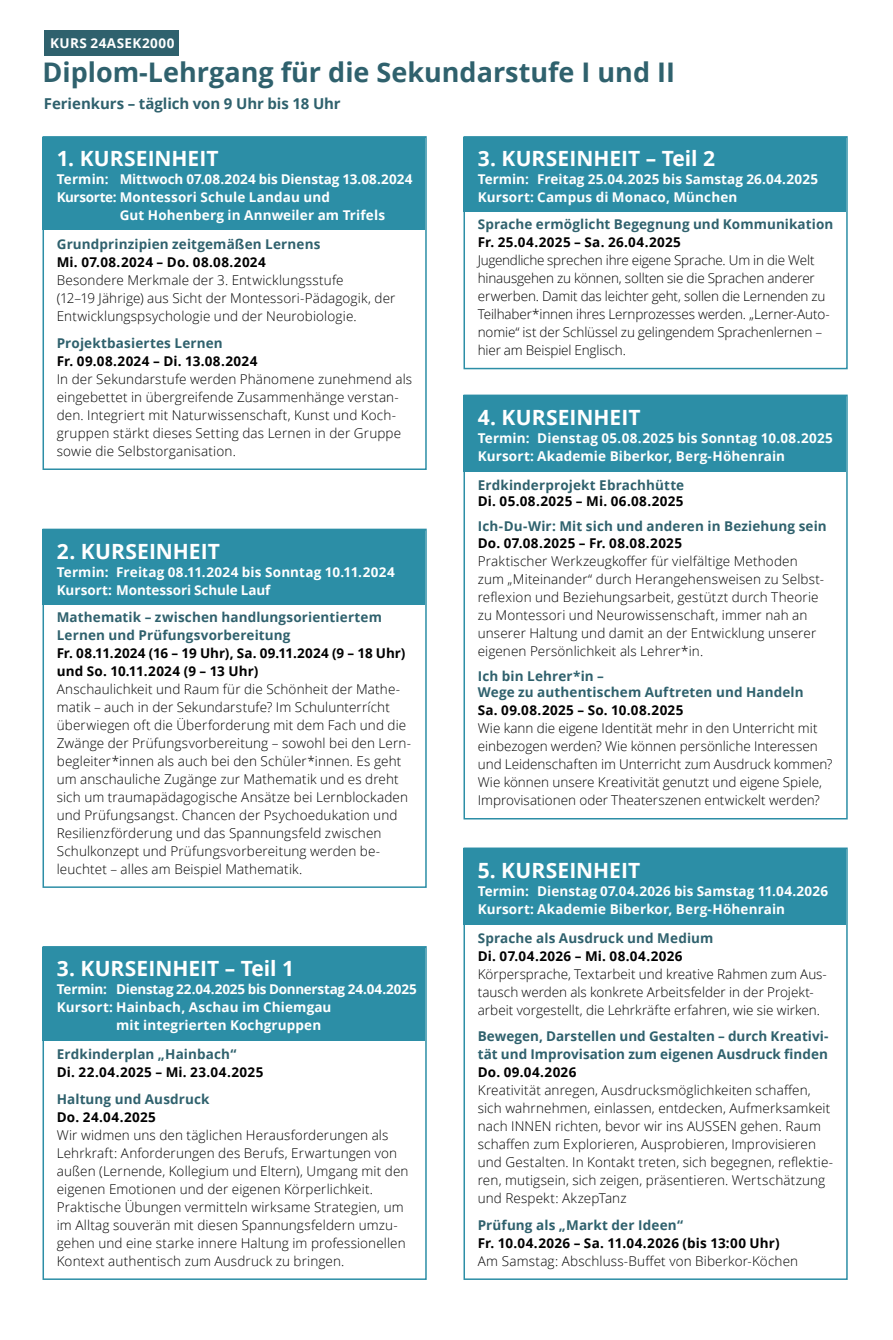
<style>
.page{position:relative;width:893px;height:1340px;background:#fff}
.page>*{position:absolute;margin:0;border:0;box-sizing:border-box;transform-origin:0 0}
.t1{font:700 27px "Open Sans";color:#2f616d}
.t2{font:700 21px "Open Sans";letter-spacing:.005em;color:#fff}
.t3{font:700 15px "Open Sans";letter-spacing:-.005em;color:#2f616d}
.t4{font:300 13.5px/18px "Open Sans";letter-spacing:.01em;color:#000}
.t5{font:700 13.5px/18px "Open Sans";letter-spacing:.01em;color:#fff}
.t6{font:700 13.5px/18px "Open Sans";letter-spacing:.01em;color:#2f616d}
.t7{font:700 13.5px "Open Sans";letter-spacing:.025em;color:#000}
.t8{font:300 13.5px/18px "Open Sans";letter-spacing:-.01em;color:#000}
.t9{font:700 13.5px/18px "Open Sans";letter-spacing:.005em;color:#000}
.t10{font:700 13.5px "Open Sans";letter-spacing:-.015em;color:#fff}
.t11{font:700 13.5px "Open Sans";letter-spacing:.04em;color:#fff}
</style>
<div class="page">
<div style="left:45px;top:30px;width:134px;height:25px;background:#2f616d"></div>
<div style="left:43px;top:137px;width:382px;height:93px;background:#2c8ea6"></div>
<div style="left:463px;top:137px;width:383px;height:75px;background:#2c8ea6"></div>
<div style="left:463px;top:395px;width:383px;height:77px;background:#2c8ea6"></div>
<div style="left:463px;top:848px;width:383px;height:77px;background:#2c8ea6"></div>
<div style="left:43px;top:528px;width:382px;height:76px;background:#2c8ea6"></div>
<div style="left:43px;top:136px;width:384px;height:334px;border:2px solid #2c8ea6"></div>
<div style="left:463px;top:136px;width:385px;height:233px;border:2px solid #2c8ea6"></div>
<div style="left:463px;top:394px;width:385px;height:425px;border:2px solid #2c8ea6"></div>
<div style="left:463px;top:847px;width:385px;height:432px;border:2px solid #2c8ea6"></div>
<div style="left:43px;top:528px;width:384px;height:359px;border:2px solid #2c8ea6"></div>
<div style="left:43px;top:946px;width:382px;height:94px;background:#2c8ea6"></div>
<div style="left:43px;top:946px;width:384px;height:333px;border:2px solid #2c8ea6"></div>
<p class="t11" style="left:50px;top:33px;width:126px">KURS 24ASEK2000</p>
<h1 class="t1" style="left:43px;top:53px;width:634px">Diplom-Lehrgang für die Sekundarstufe I und II</h1>
<p class="t3" style="left:44px;top:93px;width:298px">Ferienkurs – täglich von 9 Uhr bis 18 Uhr</p>
<h2 class="t2" style="left:57px;top:144px;width:163px">1. KURSEINHEIT</h2>
<p class="t5" style="left:57px;top:170px;width:357px">Termin: Mittwoch 07.08.2024 bis Dienstag 13.08.2024</p>
<p class="t5" style="left:57px;top:188px;width:275px">Kursorte: Montessori Schule Landau und</p>
<p class="t5" style="left:120px;top:206px;width:267px">Gut Hohenberg in Annweiler am Trifels</p>
<p class="t6" style="left:57px;top:235px;width:265px">Grundprinzipien zeitgemäßen Lernens</p>
<p class="t7" style="left:57px;top:253px;width:211px">Mi. 07.08.2024 – Do. 08.08.2024</p>
<p class="t4" style="left:57px;top:271px;width:340px">Besondere Merkmale der 3. Entwicklungsstufe<br>(12–19 Jährige) aus Sicht der Montessori-Pädagogik, der<br>Entwicklungspsychologie und der Neurobiologie.</p>
<p class="t6" style="left:57px;top:333px;width:168px">Projektbasiertes Lernen</p>
<p class="t7" style="left:57px;top:351px;width:202px">Fr. 09.08.2024 – Di. 13.08.2024</p>
<p class="t4" style="left:57px;top:369px;width:357px">In der Sekundarstufe werden Phänomene zunehmend als eingebettet in übergreifende Zusammenhänge verstan&shy;den. Integriert mit Naturwissenschaft, Kunst und Koch&shy;gruppen stärkt dieses Setting das Lernen in der Gruppe sowie die Selbstorganisation.</p>
<h2 class="t2" style="left:57px;top:536px;width:165px">2. KURSEINHEIT</h2>
<p class="t5" style="left:57px;top:562px;width:339px">Termin: Freitag 08.11.2024 bis Sonntag 10.11.2024<br>Kursort: Montessori Schule Lauf</p>
<p class="t6" style="left:57px;top:607px;width:327px">Mathematik – zwischen handlungsorientiertem<br>Lernen und Prüfungsvorbereitung</p>
<p class="t9" style="left:57px;top:643px;width:350px">Fr. 08.11.2024 (16 – 19 Uhr), Sa. 09.11.2024 (9 – 18 Uhr) und So. 10.11.2024 (9 – 13 Uhr)</p>
<p class="t4" style="left:57px;top:679px;width:356px">Anschaulichkeit und Raum für die Schönheit der Mathe&shy;matik – auch in der Sekundarstufe? Im Schulunterrícht überwiegen oft die Überforderung mit dem Fach und die Zwänge der Prüfungsvorbereitung – sowohl bei den Lern&shy;begleiter*innen als auch bei den Schüler*innen. Es geht um anschauliche Zugänge zur Mathematik und es dreht sich um traumapädagogische Ansätze bei Lernblockaden und Prüfungsangst. Chancen der Psychoedukation und Resilienzförderung und das Spannungsfeld zwischen Schulkonzept und Prüfungsvorbereitung werden be&shy;leuchtet – alles am Beispiel Mathematik.</p>
<h2 class="t2" style="left:57px;top:954px;width:239px">3. KURSEINHEIT – Teil 1</h2>
<p class="t10" style="left:57px;top:980px;width:361px">Termin: Dienstag 22.04.2025 bis Donnerstag 24.04.2025</p>
<p class="t5" style="left:57px;top:998px;width:276px">Kursort: Hainbach, Aschau im Chiemgau</p>
<p class="t5" style="left:116px;top:1016px;width:206px">mit integrierten Kochgruppen</p>
<p class="t6" style="left:57px;top:1044px;width:181px">Erdkinderplan „Hainbach“</p>
<p class="t7" style="left:57px;top:1062px;width:208px">Di. 22.04.2025 – Mi. 23.04.2025</p>
<p class="t6" style="left:57px;top:1089px;width:154px">Haltung und Ausdruck</p>
<p class="t7" style="left:57px;top:1107px;width:101px">Do. 24.04.2025</p>
<p class="t4" style="left:57px;top:1125px;width:353px">Wir widmen uns den täglichen Herausforderungen als Lehrkraft: Anforderungen des Berufs, Erwartungen von außen (Lernende, Kollegium und Eltern), Umgang mit den eigenen Emotionen und der eigenen Körperlichkeit.<br>Praktische Übungen vermitteln wirksame Strategien, um im Alltag souverän mit diesen Spannungsfeldern umzu&shy;gehen und eine starke innere Haltung im professionellen Kontext authentisch zum Ausdruck zu bringen.</p>
<h2 class="t2" style="left:478px;top:144px;width:239px">3. KURSEINHEIT – Teil 2</h2>
<p class="t5" style="left:478px;top:170px;width:342px">Termin: Freitag 25.04.2025 bis Samstag 26.04.2025<br>Kursort: Campus di Monaco, München</p>
<p class="t6" style="left:478px;top:215px;width:357px">Sprache ermöglicht Begegnung und Kommunikation</p>
<p class="t7" style="left:478px;top:232px;width:205px">Fr. 25.04.2025 – Sa. 26.04.2025</p>
<p class="t8" style="left:478px;top:251px;width:353px">Jugendliche sprechen ihre eigene Sprache. Um in die Welt hinausgehen zu können, sollten sie die Sprachen anderer erwerben. Damit das leichter geht, sollen die Lernenden zu Teilhaber*innen ihres Lernprozesses werden. „Lerner-Auto&shy;nomie“ ist der Schlüssel zu gelingendem Sprachenlernen – hier am Beispiel Englisch.</p>
<h2 class="t2" style="left:478px;top:402px;width:164px">4. KURSEINHEIT</h2>
<p class="t5" style="left:478px;top:428px;width:357px">Termin: Dienstag 05.08.2025 bis Sonntag 10.08.2025<br>Kursort: Akademie Biberkor, Berg-Höhenrain</p>
<p class="t6" style="left:478px;top:475px;width:208px">Erdkinderprojekt Ebrachhütte</p>
<p class="t7" style="left:478px;top:491px;width:207px">Di. 05.08.2025 – Mi. 06.08.2025</p>
<p class="t6" style="left:478px;top:517px;width:351px">Ich-Du-Wir: Mit sich und anderen in Beziehung sein</p>
<p class="t7" style="left:478px;top:533px;width:206px">Do. 07.08.2025 – Fr. 08.08.2025</p>
<p class="t4" style="left:478px;top:551px;width:348px">Praktischer Werkzeugkoffer für vielfältige Methoden zum „Miteinander“ durch Herangehensweisen zu Selbst&shy;reflexion und Beziehungsarbeit, gestützt durch Theorie zu Montessori und Neurowissenschaft, immer nah an unserer Haltung und damit an der Entwicklung unserer eigenen Persönlichkeit als Lehrer*in.</p>
<p class="t6" style="left:478px;top:667px;width:327px;line-height:16.5px">Ich bin Lehrer*in –<br>Wege zu authentischem Auftreten und Handeln</p>
<p class="t7" style="left:478px;top:700px;width:207px">Sa. 09.08.2025 – So. 10.08.2025</p>
<p class="t4" style="left:478px;top:719px;width:356px">Wie kann die eigene Identität mehr in den Unterricht mit einbezogen werden? Wie können persönliche Interessen und Leidenschaften im Unterricht zum Ausdruck kommen?<br>Wie können unsere Kreativität genutzt und eigene Spiele, Improvisationen oder Theaterszenen entwickelt werden?</p>
<h2 class="t2" style="left:478px;top:855px;width:164px">5. KURSEINHEIT</h2>
<p class="t5" style="left:478px;top:881px;width:352px">Termin: Dienstag 07.04.2026 bis Samstag 11.04.2026<br>Kursort: Akademie Biberkor, Berg-Höhenrain</p>
<p class="t6" style="left:478px;top:928px;width:237px">Sprache als Ausdruck und Medium</p>
<p class="t7" style="left:478px;top:946px;width:206px">Di. 07.04.2026 – Mi. 08.04.2026</p>
<p class="t4" style="left:478px;top:964px;width:351px">Körpersprache, Textarbeit und kreative Rahmen zum Aus&shy;tausch werden als konkrete Arbeitsfelder in der Projekt&shy;arbeit vorgestellt, die Lehrkräfte erfahren, wie sie wirken.</p>
<p class="t6" style="left:478px;top:1026px;width:352px">Bewegen, Darstellen und Gestalten – durch Kreativi&shy;tät und Improvisation zum eigenen Ausdruck finden</p>
<p class="t7" style="left:478px;top:1062px;width:100px">Do. 09.04.2026</p>
<p class="t4" style="left:478px;top:1080px;width:357px">Kreativität anregen, Ausdrucksmöglichkeiten schaffen, sich wahrnehmen, einlassen, entdecken, Aufmerksamkeit nach INNEN richten, bevor wir ins AUSSEN gehen. Raum schaffen zum Explorieren, Ausprobieren, Improvisieren und Gestalten. In Kontakt treten, sich begegnen, reflektie&shy;ren, mutigsein, sich zeigen, präsentieren. Wertschätzung und Respekt: AkzepTanz</p>
<p class="t6" style="left:478px;top:1215px;width:207px">Prüfung als „Markt der Ideen“</p>
<p class="t7" style="left:478px;top:1233px;width:303px">Fr. 10.04.2026 – Sa. 11.04.2026 (bis 13:00 Uhr)</p>
<p class="t4" style="left:478px;top:1251px;width:322px">Am Samstag: Abschluss-Buffet von Biberkor-Köchen</p>
</div>
